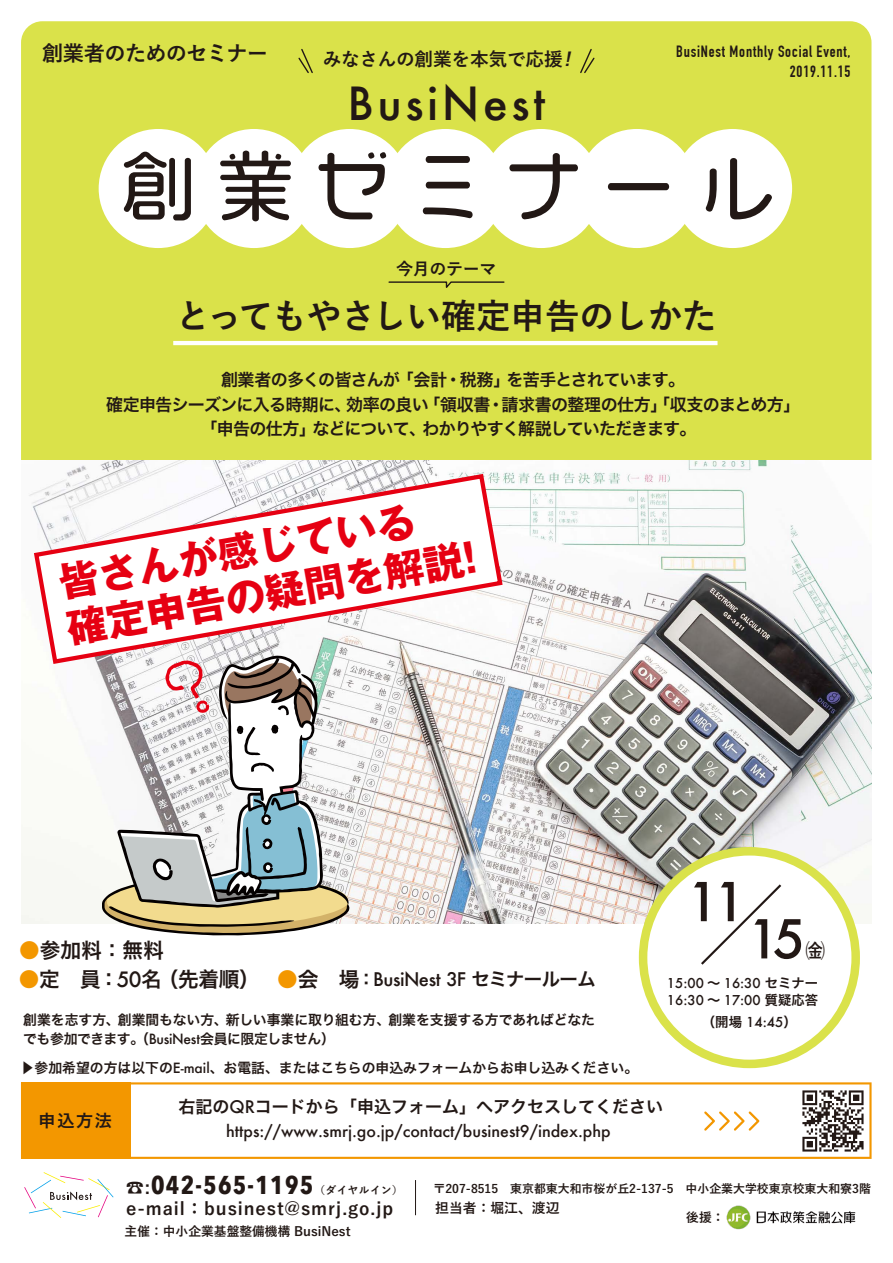
<style>
.page{position:relative;width:893px;height:1263px;background:#fff}
.page>*{position:absolute;margin:0;border:0;box-sizing:border-box;transform-origin:0 0}
.t1{font:76.5px "VDL Mega Maru Regular";letter-spacing:.26em;color:#221815}
.t2{font:500 52.05px "Futura";color:#221815}
.t3{font:500 44.7px "Futura";letter-spacing:.08em;color:#221815}
.t4{font:700 40.2px/46.3px "Gothic MB101 Pro";color:#e60012}
.t5{font:700 35.1px "Yu Go";letter-spacing:-.025em;color:#221815}
.t6{font:700 25.8px "Avenir Next Condensed";letter-spacing:.05em;color:#221815}
.t7{font:700 21.3px "Yu Go";letter-spacing:-.035em;color:#221815}
.t8{font:20.7px "Hira Kaku Pro W6";color:#221815}
.t9{font:700 19.65px "Yu Go";color:#221815}
.t10{font:700 18.75px "Yu Go";letter-spacing:-.015em;color:#221815}
.t11{font:700 17.55px "Yu Go";letter-spacing:.05em;color:#221815}
.t12{font:16.95px/24.5px "Hira Kaku Pro W6";letter-spacing:-.035em;color:#221815;text-align:center}
.t13{font:16.95px "Hira Kaku Pro W6";color:#221815}
.t14{font:700 16.95px "Yu Go";letter-spacing:-.02em;color:#221815}
.t15{font:500 15.9px "Futura";color:#221815}
.t16{font:700 15.9px/20.4px "DIN Condensed";letter-spacing:.05em;color:#221815;text-align:right}
.t17{font:13.8px/19.2px "Hira Kaku Pro W6";color:#221815}
.t18{font:700 13.8px "Yu Go";color:#221815}
.t19{font:500 13.5px "Futura";color:#221815}
.t20{font:500 13.35px/17.2px "Futura";color:#221815}
.t21{font:700 12.75px "Yu Go";color:#221815}
.t22{font:700 11.85px "Yu Go";color:#221815}
.t23{font:700 10.5px "Yu Go";letter-spacing:.05em;color:#221815}
.s1{color:#f39700}
.s2{font-family:"Futura";font-weight:500}
.s3{font-size:18.3px}
.s4{font-family:"Futura";font-weight:500;font-size:18.3px}
.s5{font-family:"Hira Kaku Pro W6";font-weight:400}
.s6{font-family:"Koz Go Pr 6 N";font-weight:400;font-size:17.55px}
.s7{font-family:"Yu Go";font-size:17.55px}
</style>
<div class="page">
<div style="left:21px;top:21px;width:850px;height:839px;background:#dae24a;border-radius:21px"></div>
<img style="left:21px;top:460px;width:850px;height:463px">
<svg style="left:298px;top:49px;width:15px;height:25px"></svg>
<svg style="left:580px;top:49px;width:15px;height:25px"></svg>
<svg style="left:388px;top:281px;width:117px;height:7px"></svg>
<div style="left:99px;top:129px;width:119px;height:119px;background:#fff;border-radius:50%"></div>
<div style="left:194px;top:129px;width:119px;height:119px;background:#fff;border-radius:50%"></div>
<div style="left:290px;top:129px;width:119px;height:119px;background:#fff;border-radius:50%"></div>
<div style="left:386px;top:129px;width:119px;height:119px;background:#fff;border-radius:50%"></div>
<div style="left:482px;top:129px;width:119px;height:119px;background:#fff;border-radius:50%"></div>
<div style="left:577px;top:129px;width:119px;height:119px;background:#fff;border-radius:50%"></div>
<div style="left:673px;top:129px;width:119px;height:119px;background:#fff;border-radius:50%"></div>
<hr style="left:173px;top:341px;width:544px;height:4px;background:#fff">
<svg style="left:24px;top:1172px;width:90px;height:46px"></svg>
<hr style="left:415px;top:1180px;width:1px;height:35px;background:#221815">
<div style="left:643px;top:851px;width:213px;height:213px;background:#fff;border-radius:50%"></div>
<div style="left:639px;top:847px;width:221px;height:221px;border:9px solid #dae24a;border-radius:50%"></div>
<svg style="left:701px;top:884px;width:81px;height:81px"></svg>
<svg style="left:102px;top:666px;width:247px;height:269px;background:#c4c3bd"></svg>
<svg style="left:31px;top:471px;width:474px;height:195px;background:#f6ebec"></svg>
<svg style="left:21px;top:1082px;width:851px;height:77px"></svg>
<img style="left:726px;top:1205px;width:130px;height:24px">
<h3 class="t7" style="left:42px;top:41px;width:227px">創業者のためのセミナー</h3>
<h3 class="t10" style="left:323px;top:49px;width:250px">みなさんの創業を本気で応援!</h3>
<p class="t16" style="left:676px;top:41px;width:176px">BusiNest Monthly Social Event,<br>2019.11.15</p>
<h3 class="t3" style="left:348px;top:72px;width:199px">BusiNest</h3>
<h1 class="t1" style="left:120px;top:134px;width:658px">創業ゼミナール</h1>
<p class="t14" style="left:396px;top:259px;width:102px">今月のテーマ</p>
<h3 class="t5" style="left:176px;top:297px;width:543px">とってもやさしい確定申告のしかた</h3>
<p class="t12" style="left:106px;top:367px;width:696px">創業者の多くの皆さんが「会計・税務」を苦手とされています。<br>確定申告シーズンに入る時期に、効率の良い「領収書・請求書の整理の仕方」「収支のまとめ方」「申告の仕方」などについて、わかりやすく解説していただきます。</p>
<h3 class="t4" style="left:54px;top:555px;width:417px;rotate:-10deg">皆さんが感じている<br>確定申告の疑問を解説!</h3>
<h3 class="t8" style="left:19px;top:931px;width:146px"><span class="s1">●</span>参加料：無料</h3>
<h3 class="t8" style="left:19px;top:961px;width:578px"><span class="s1">●</span>定　員：<span class="s2">50</span>名（先着順） <span class="s1">●</span>会　場<span class="s3">：</span><span class="s4">BusiNest 3F</span> <span class="s3">セミナールーム</span></h3>
<p class="t17" style="left:23px;top:1010px;width:573px">創業を志す方、創業間もない方、新しい事業に取り組む方、創業を支援する方であればどなたでも参加できます。（<span class="s2">BusiNest</span>会員に限定しません）</p>
<h2 class="t2" style="left:687px;top:866px;width:61px">11</h2>
<h2 class="t2" style="left:747px;top:903px;width:60px">15</h2>
<p class="t20" style="left:667px;top:974px;width:152px">15:00 <span class="s5">～</span> 16:30 <span class="s5">セミナー<br></span>16:30 <span class="s5">～</span> 17:00 <span class="s5">質疑応答</span></p>
<p class="t19" style="left:702px;top:1013px;width:97px"><span class="s5">（開場</span> 14:45<span class="s5">）</span></p>
<h3 class="t9" style="left:805px;top:940px;width:21px">㈮</h3>
<p class="t17" style="left:21px;top:1057px;width:619px">▶参加希望の方は以下の<span class="s2">E-mail</span>、お電話、またはこちらの申込みフォームからお申し込みください。</p>
<p class="t12" style="left:39px;top:1107px;width:75px">申込方法</p>
<p class="t13" style="left:178px;top:1091px;width:486px">右記の<span class="s2">QR</span>コードから「申込フォーム」へアクセスしてください</p>
<p class="t15" style="left:226px;top:1120px;width:386px">https://www.smrj.go.jp/contact/businest9/index.php</p>
<h3 class="t6" style="left:126px;top:1169px;width:189px"><span class="s6">☎</span><span class="s7">:</span>042-565-1195</h3>
<p class="t23" style="left:315px;top:1184px;width:90px">（ダイヤルイン）</p>
<p class="t22" style="left:433px;top:1182px;width:439px">〒207-8515　東京都東大和市桜が丘2-137-5　中小企業大学校東京校東大和寮3階</p>
<p class="t11" style="left:126px;top:1199px;width:269px">e-mail：businest@smrj.go.jp</p>
<p class="t18" style="left:435px;top:1200px;width:126px">担当者：堀江、渡辺</p>
<p class="t21" style="left:686px;top:1210px;width:40px">後援：</p>
<p class="t21" style="left:125px;top:1224px;width:227px">主催：中小企業基盤整備機構 BusiNest</p>
</div>
